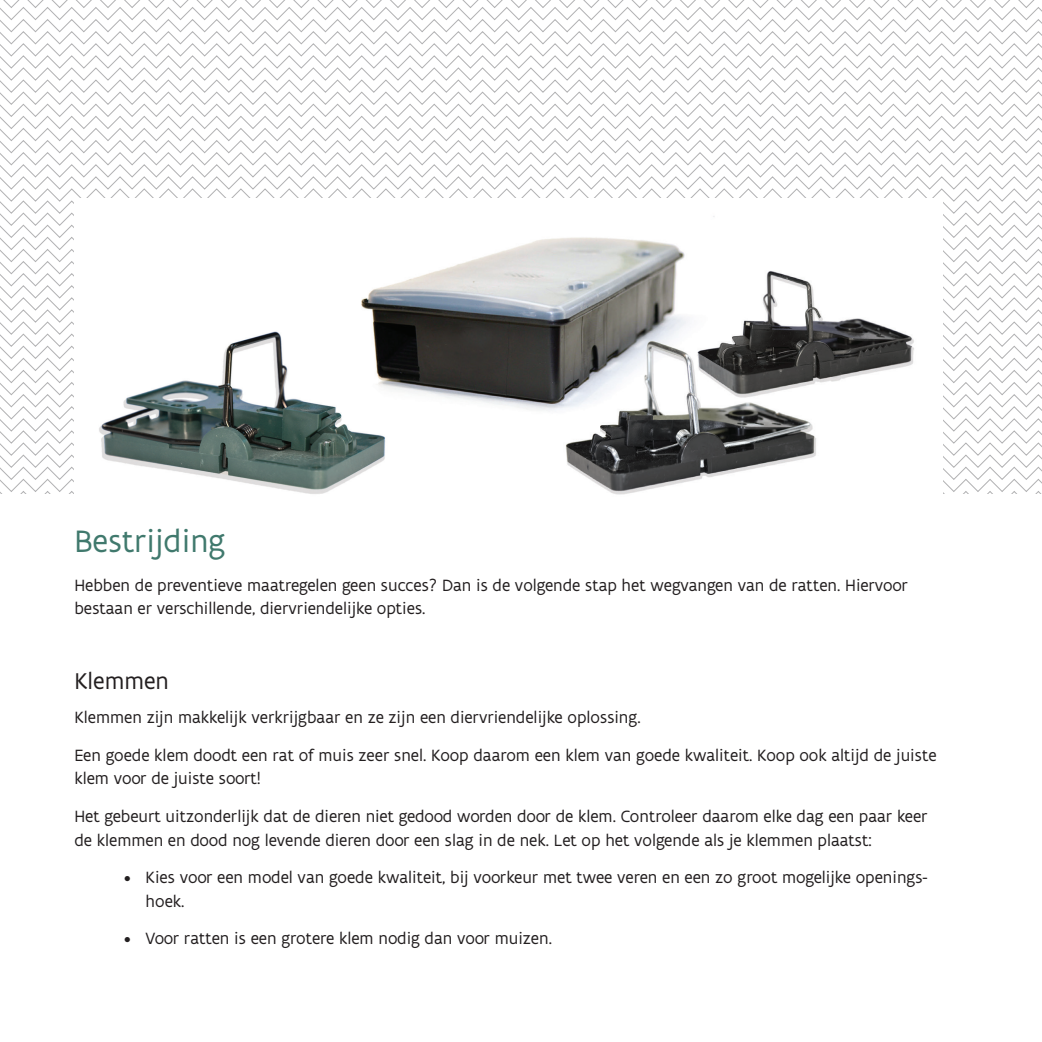
<style>
.page{position:relative;width:1042px;height:1042px;background:#fff}
.page>*{position:absolute;margin:0;border:0;box-sizing:border-box;transform-origin:0 0}
.sub{font:33.25px "Flanders Art Sans";color:#40796d}
.subsub{font:24.5px "Flanders Art Sans";color:#231f20}
.Body{font:17.5px/23.6px "Flanders Art Sans";color:#231f20}
</style>
<div class="page">
<svg style="left:0;top:0;width:1042px;height:493px"></svg>
<div style="left:74px;top:198px;width:869px;height:308px;background:#fff"></div>
<img style="left:361px;top:216px;width:553px;height:279px">
<img style="left:99px;top:320px;width:296px;height:175px">
<p class="sub" style="left:74px;top:521px;width:152px">Bestrijding</p>
<p class="Body" style="left:74px;top:573px;width:835px">Hebben de preventieve maatregelen geen succes? Dan is de volgende stap het wegvangen van de ratten. Hiervoor bestaan er verschillende, diervriendelijke opties.</p>
<p class="subsub" style="left:74px;top:666px;width:96px">Klemmen</p>
<p class="Body" style="left:74px;top:705px;width:568px">Klemmen zijn makkelijk verkrijgbaar en ze zijn een diervriendelijke oplossing.</p>
<p class="Body" style="left:74px;top:743px;width:863px">Een goede klem doodt een rat of muis zeer snel. Koop daarom een klem van goede kwaliteit. Koop ook altijd de juiste klem voor de juiste soort!</p>
<p class="Body" style="left:74px;top:804px;width:854px">Het gebeurt uitzonderlijk dat de dieren niet gedood worden door de klem. Controleer daarom elke dag een paar keer de klemmen en dood nog levende dieren door een slag in de nek. Let op het volgende als je klemmen plaatst:</p>
<p class="Body" style="left:146px;top:865px;width:783px;text-indent:-22px">• Kies voor een model van goede kwaliteit, bij voorkeur met twee veren en een zo groot mogelijke openings&shy;hoek.</p>
<p class="Body" style="left:124px;top:926px;width:429px">• Voor ratten is een grotere klem nodig dan voor muizen.</p>
</div>
